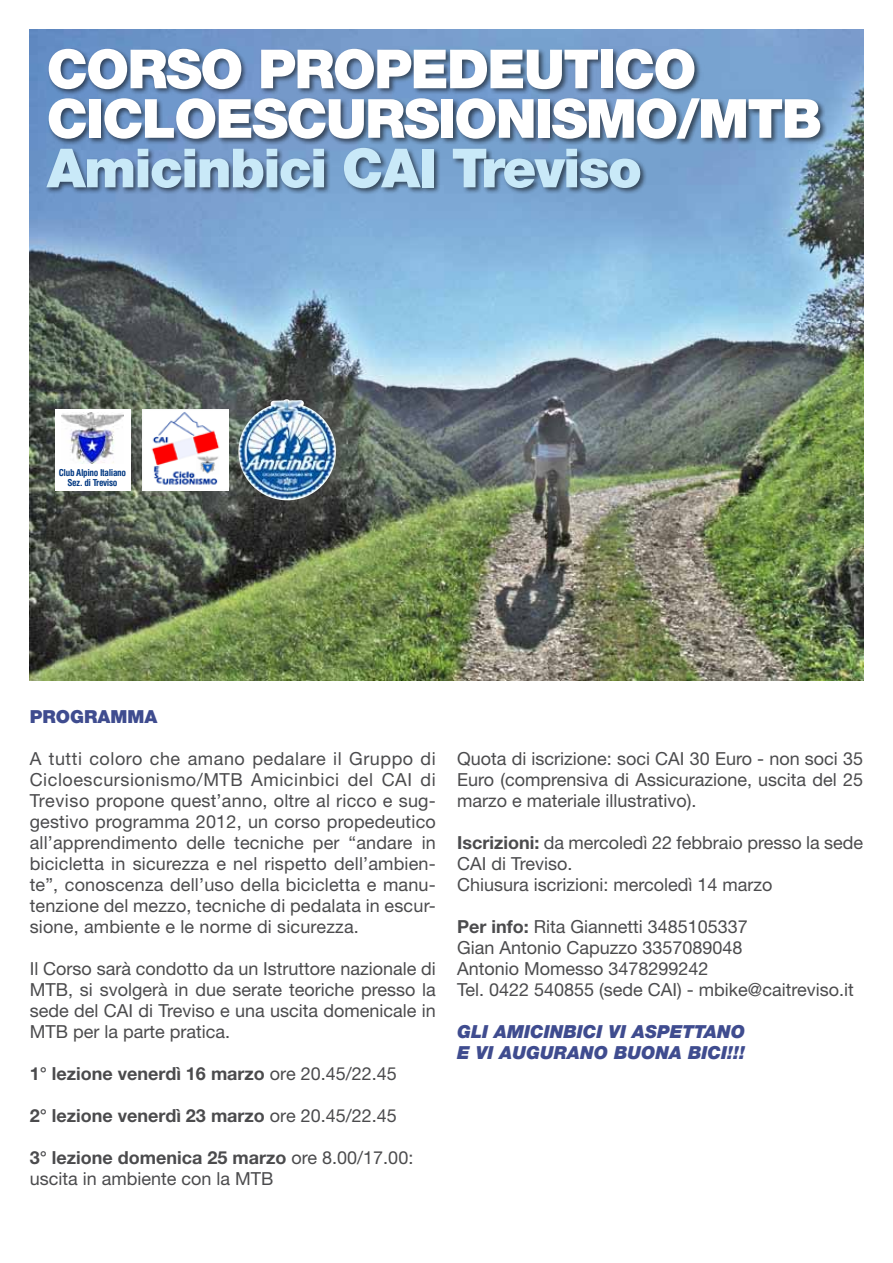
<style>
.page{position:relative;width:893px;height:1263px;background:#fff}
.page>*{position:absolute;margin:0;border:0;box-sizing:border-box;transform-origin:0 0}
.t1{font:900 54px/49.5px "Helvetica Neue";letter-spacing:-.03em;color:#fff}
.t2{font:900 54px "Helvetica Neue";letter-spacing:-.03em;color:#c9e9f8}
.t3{font:18px/21px "Helvetica Neue";color:#4b4b4d;text-align:justify}
.t4{font:700 18px "Helvetica Neue";color:#4b4b4d}
.t5{font:italic 900 18px/21px "Helvetica Neue";color:#3f4c8f}
.t6{font:900 18px "Helvetica Neue";color:#3f4c8f}
.t7{font:700 condensed 9.15px/10.1px "Helvetica";letter-spacing:-.04em;color:#003882;text-align:center}
.s1{font-weight:400}
.s2{font-weight:700}
</style>
<div class="page">
<img style="left:30px;top:30px;width:833px;height:651px">
<div style="left:45px;top:48px;width:782px;height:147px;background:#000;opacity:.55"></div>
<img style="left:238px;top:399px;width:98px;height:101px">
<div style="left:55px;top:409px;width:75px;height:82px;background:#fff"></div>
<img style="left:62px;top:412px;width:61px;height:51px">
<img style="left:143px;top:409px;width:86px;height:82px">
<h1 class="t1" style="left:47px;top:44px;width:776px">CORSO PROPEDEUTICO<br>CICLOESCURSIONISMO/MTB</h1>
<h1 class="t2" style="left:47px;top:136px;width:597px">Amicinbici CAI Treviso</h1>
<p class="t7" style="left:59px;top:467px;width:69px">Club Alpino Italiano<br>Sez. di Treviso</p>
<p class="t6" style="left:30px;top:706px;width:129px">PROGRAMMA</p>
<p class="t3" style="left:30px;top:748px;width:408px">A tutti coloro che amano pedalare il Gruppo di Cicloescursionismo/MTB Amicinbici del CAI di Treviso propone quest’anno, oltre al ricco e sug&shy;gestivo programma 2012, un corso propedeutico all’apprendimento delle tecniche per “andare in bicicletta in sicurezza e nel rispetto dell’ambien&shy;te”, conoscenza dell’uso della bicicletta e manu&shy;tenzione del mezzo, tecniche di pedalata in escur&shy;sione, ambiente e le norme di sicurezza.</p>
<p class="t3" style="left:30px;top:958px;width:408px">Il Corso sarà condotto da un Istruttore nazionale di MTB, si svolgerà in due serate teoriche presso la sede del CAI di Treviso e una uscita domenicale in MTB per la parte pratica.</p>
<p class="t4" style="left:30px;top:1062px;width:368px">1° lezione venerdì 16 marzo <span class="s1">ore 20.45/22.45</span></p>
<p class="t4" style="left:30px;top:1104px;width:368px">2° lezione venerdì 23 marzo <span class="s1">ore 20.45/22.45</span></p>
<p class="t3" style="left:30px;top:1147px;width:385px"><span class="s2">3° lezione domenica 25 marzo</span> ore 8.00/17.00: uscita in ambiente con la MTB</p>
<p class="t3" style="left:457px;top:748px;width:408px">Quota di iscrizione: soci CAI 30 Euro - non soci 35<br>Euro (comprensiva di Assicurazione, uscita del 25 marzo e materiale illustrativo).</p>
<p class="t3" style="left:457px;top:832px;width:408px;text-align:left"><span class="s2">Iscrizioni:</span> da mercoledì 22 febbraio presso la sede<br>CAI di Treviso.<br>Chiusura iscrizioni: mercoledì 14 marzo</p>
<p class="t3" style="left:457px;top:916px;width:398px;text-align:left"><span class="s2">Per info:</span> Rita Giannetti 3485105337<br>Gian Antonio Capuzzo 3357089048<br>Antonio Momesso 3478299242<br>Tel. 0422 540855 (sede CAI) - mbike@caitreviso.it</p>
<p class="t5" style="left:457px;top:1021px;width:290px">GLI AMICINBICI VI ASPETTANO<br>E VI AUGURANO BUONA BICI!!!</p>
</div>
